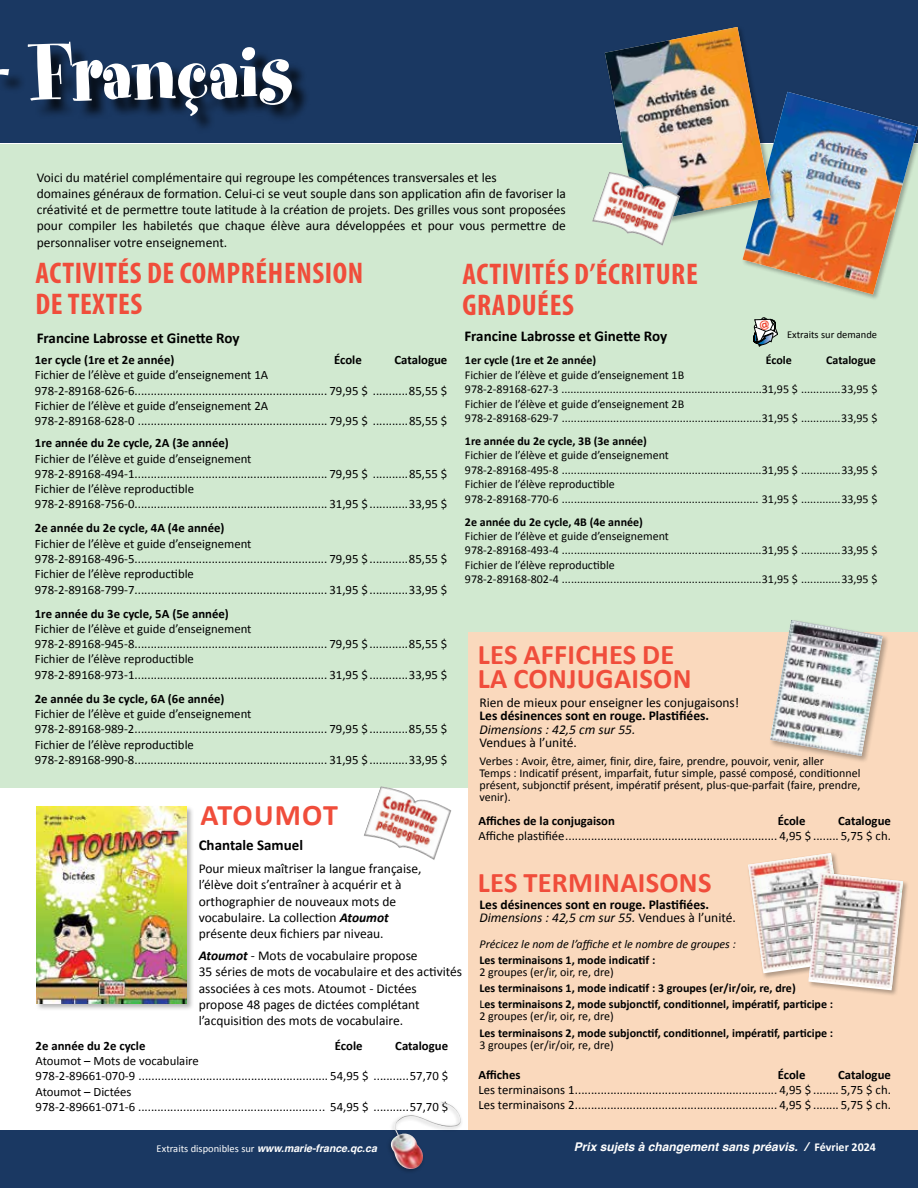
<style>
.page{position:relative;width:918px;height:1188px;background:#fff}
.page>*{position:absolute;margin:0;border:0;box-sizing:border-box;transform-origin:0 0}
.t1{font:90px "Spumoni LP";color:#fff}
.t2{font:700 condensed 30px/31.5px "Myriad Pro";letter-spacing:.02em;color:#f04d3b}
.t3{font:700 30px "Calibri";letter-spacing:.03em;color:#f04d3b}
.t4{font:700 28.5px/24px "Calibri";letter-spacing:.01em;color:#f04d3b}
.t5{font:700 15px "Calibri";color:#000}
.t6{font:13.5px/16.2px "Calibri";color:#000}
.t7{font:700 13.5px/13.5px "Calibri";color:#000}
.t8{font:italic 13.5px "Calibri";color:#000}
.t9{font:12.75px/15.3px "Calibri";color:#000}
.t10{font:700 12.75px "Calibri";color:#000}
.t11{font:12px/14.4px "Calibri";color:#000}
.t12{font:700 12px/16.4px "Calibri";color:#000}
.t13{font:italic 700 12px "Helvetica";color:#fff}
.t14{font:italic 12px "Calibri";color:#000}
.t15{font:10.5px "Calibri";color:#fff}
.t16{font:10.5px "Calibri";color:#000}
.s1{font-weight:700;font-style:italic}
.s2{font-family:"Helvetica";font-weight:700;font-style:italic}
.s3{font-weight:400;font-style:italic}
.s4{font-weight:400}
.s5{font-family:"Calibri";font-style:normal}
</style>
<div class="page">
<div style="left:0;top:144px;width:918px;height:643px;background:#d1e9d0"></div>
<div style="left:469px;top:632px;width:449px;height:499px;background:#fad9bd"></div>
<div style="left:0;top:0;width:918px;height:143px;background:#1a3862"></div>
<div style="left:0;top:1131px;width:918px;height:57px;background:#1a3862"></div>
<div style="left:769px;top:619px;width:121px;height:144px;background:#000;opacity:.3"></div>
<img style="left:770px;top:620px;width:113px;height:136px">
<img style="left:364px;top:786px;width:88px;height:74px">
<div style="left:386px;top:1099px;width:77px;height:75px;background:#000;opacity:.3"></div>
<img style="left:389px;top:1102px;width:73px;height:68px">
<div style="left:0;top:45px;width:311px;height:89px;background:#000;opacity:.75"></div>
<img style="left:742px;top:91px;width:176px;height:204px">
<img style="left:605px;top:27px;width:166px;height:196px">
<img style="left:592px;top:172px;width:88px;height:74px">
<div style="left:35px;top:805px;width:159px;height:206px;background:#000;opacity:.3"></div>
<img style="left:37px;top:807px;width:150px;height:197px">
<div style="left:807px;top:872px;width:102px;height:125px;background:#000;opacity:.3"></div>
<svg style="left:748px;top:853px;width:155px;height:137px"></svg>
<img style="left:809px;top:873px;width:94px;height:115px">
<svg style="left:753px;top:318px;width:25px;height:28px"></svg>
<h1 class="t1" style="left:-9px;top:27px;width:304px">- Français</h1>
<p class="t6" style="left:37px;top:169px;width:531px">Voici du matériel complémentaire qui regroupe les compétences transversales et les<br>domaines généraux de formation. Celui-ci se veut souple dans son application afin de favoriser la créativité et de permettre toute latitude à la création de projets. Des grilles vous sont proposées pour compiler les habiletés que chaque élève aura développées et pour vous permettre de personnaliser votre enseignement.</p>
<h2 class="t2" style="left:36px;top:256px;width:329px">ACTIVITÉS DE COMPRÉHENSION<br>DE TEXTES</h2>
<h2 class="t2" style="left:463px;top:257px;width:237px">ACTIVITÉS D’ÉCRITURE<br>GRADUÉES</h2>
<p class="t5" style="left:37px;top:328px;width:204px">Francine Labrosse et Ginette Roy</p>
<p class="t5" style="left:464px;top:326px;width:204px">Francine Labrosse et Ginette Roy</p>
<p class="t10" style="left:35px;top:352px;width:141px">1er cycle (1re et 2e année)</p>
<p class="t10" style="left:334px;top:352px;width:29px">École</p>
<p class="t10" style="left:395px;top:352px;width:54px">Catalogue</p>
<p class="t9" style="left:35px;top:368px;width:414px">Fichier de l’élève et guide d’enseignement 1A 978-2-89168-626-6............................................................ 79,95 $ ...........85,55 $ Fichier de l’élève et guide d’enseignement 2A<br>978-2-89168-628-0 ........................................................... 79,95 $ ...........85,55 $</p>
<p class="t10" style="left:35px;top:435px;width:196px">1re année du 2e cycle, 2A (3e année)</p>
<p class="t9" style="left:35px;top:451px;width:414px">Fichier de l’élève et guide d’enseignement 978-2-89168-494-1............................................................ 79,95 $ ...........85,55 $ Fichier de l’élève reproductible 978-2-89168-756-0............................................................ 31,95 $ ............33,95 $</p>
<p class="t10" style="left:35px;top:520px;width:191px">2e année du 2e cycle, 4A (4e année)</p>
<p class="t9" style="left:35px;top:536px;width:414px">Fichier de l’élève et guide d’enseignement 978-2-89168-496-5............................................................ 79,95 $ ............85,55 $ Fichier de l’élève reproductible 978-2-89168-799-7............................................................ 31,95 $ ............33,95 $</p>
<p class="t10" style="left:35px;top:605px;width:196px">1re année du 3e cycle, 5A (5e année)</p>
<p class="t9" style="left:35px;top:621px;width:414px">Fichier de l’élève et guide d’enseignement 978-2-89168-945-8............................................................ 79,95 $ ............85,55 $ Fichier de l’élève reproductible 978-2-89168-973-1............................................................ 31,95 $ ............33,95 $</p>
<p class="t10" style="left:35px;top:690px;width:191px">2e année du 3e cycle, 6A (6e année)</p>
<p class="t9" style="left:35px;top:706px;width:414px">Fichier de l’élève et guide d’enseignement 978-2-89168-989-2............................................................ 79,95 $ ............85,55 $ Fichier de l’élève reproductible 978-2-89168-990-8............................................................ 31,95 $ ............33,95 $</p>
<p class="t16" style="left:787px;top:327px;width:92px">Extraits sur demande</p>
<p class="t12" style="left:465px;top:352px;width:133px">1er cycle (1re et 2e année)</p>
<p class="t12" style="left:766px;top:352px;width:28px">École</p>
<p class="t12" style="left:826px;top:352px;width:51px">Catalogue</p>
<p class="t11" style="left:465px;top:368px;width:414px">Fichier de l’élève et guide d’enseignement 1B<br>978-2-89168-627-3 ..................................................................31,95 $ .............33,95 $ Fichier de l’élève et guide d’enseignement 2B<br>978-2-89168-629-7 ..................................................................31,95 $ .............33,95 $</p>
<p class="t12" style="left:465px;top:433px;width:184px">1re année du 2e cycle, 3B (3e année)</p>
<p class="t11" style="left:465px;top:448px;width:414px">Fichier de l’élève et guide d’enseignement<br>978-2-89168-495-8 ..................................................................31,95 $ .............33,95 $ Fichier de l’élève reproductible<br>978-2-89168-770-6 ................................................................. 31,95 $ .............33,95 $</p>
<p class="t12" style="left:465px;top:513px;width:179px">2e année du 2e cycle, 4B (4e année)</p>
<p class="t11" style="left:465px;top:529px;width:414px">Fichier de l’élève et guide d’enseignement<br>978-2-89168-493-4 ..................................................................31,95 $ .............33,95 $ Fichier de l’élève reproductible<br>978-2-89168-802-4 ..................................................................31,95 $ .............33,95 $</p>
<h3 class="t4" style="left:478px;top:642px;width:215px">LES AFFICHES DE<br>LA CONJUGAISON</h3>
<p class="t6" style="left:480px;top:694px;width:261px">Rien de mieux pour enseigner les conjugaisons!</p>
<p class="t7" style="left:480px;top:709px;width:231px">Les désinences sont en rouge. Plastifiées.</p>
<p class="t8" style="left:480px;top:720px;width:157px">Dimensions : 42,5 cm sur 55.</p>
<p class="t6" style="left:480px;top:735px;width:99px">Vendues à l’unité.</p>
<p class="t11" style="left:480px;top:755px;width:383px;line-height:12px">Verbes : Avoir, être, aimer, finir, dire, faire, prendre, pouvoir, venir, aller<br>Temps : Indicatif présent, imparfait, futur simple, passé composé, conditionnel présent, subjonctif présent, impératif présent, plus-que-parfait (faire, prendre, venir).</p>
<h2 class="t3" style="left:200px;top:796px;width:139px">ATOUMOT</h2>
<p class="t5" style="left:199px;top:836px;width:106px">Chantale Samuel</p>
<p class="t6" style="left:199px;top:861px;width:224px">Pour mieux maîtriser la langue française, l’élève doit s’entraîner à acquérir et à orthographier de nouveaux mots de vocabulaire. La collection <span class="s1">Atoumot </span>présente deux fichiers par niveau.</p>
<p class="t6" style="left:199px;top:948px;width:265px"><span class="s1">Atoumot</span> - Mots de vocabulaire propose<br>35 séries de mots de vocabulaire et des activités associées à ces mots. Atoumot - Dictées propose 48 pages de dictées complétant l’acquisition des mots de vocabulaire.</p>
<p class="t10" style="left:36px;top:1037px;width:111px">2e année du 2e cycle</p>
<p class="t10" style="left:335px;top:1037px;width:29px">École</p>
<p class="t10" style="left:395px;top:1037px;width:54px">Catalogue</p>
<p class="t9" style="left:36px;top:1053px;width:414px">Atoumot – Mots de vocabulaire<br>978-2-89661-070-9 ........................................................... 54,95 $ ...........57,70 $ Atoumot – Dictées<br>978-2-89661-071-6 .......................................................... 54,95 $ ...........57,70 $</p>
<p class="t15" style="left:157px;top:1142px;width:222px">Extraits disponibles sur <span class="s2">www.marie-france.qc.ca</span></p>
<p class="t10" style="left:478px;top:813px;width:138px">Affiches de la conjugaison</p>
<p class="t10" style="left:778px;top:813px;width:29px">École</p>
<p class="t10" style="left:838px;top:813px;width:54px">Catalogue</p>
<p class="t9" style="left:478px;top:828px;width:414px">Affiche plastifiée.................................................................. 4,95 $ ........ 5,75 $ ch.</p>
<h3 class="t4" style="left:478px;top:870px;width:235px">LES TERMINAISONS</h3>
<p class="t7" style="left:480px;top:897px;width:258px">Les désinences sont en rouge. Plastifiées.<br><span class="s3">Dimensions : 42,5 cm sur 55.</span> <span class="s4">Vendues à l’unité.</span></p>
<p class="t14" style="left:480px;top:935px;width:258px">Précicez le nom de l’affiche et le nombre de groupes :</p>
<p class="t12" style="left:480px;top:952px;width:177px">Les terminaisons 1, mode indicatif :</p>
<p class="t11" style="left:480px;top:965px;width:136px">2 groupes (er/ir, oir, re, dre)</p>
<p class="t12" style="left:480px;top:980px;width:355px">Les terminaisons 1, mode indicatif : 3 groupes (er/ir/oir, re, dre)<br><span class="s4">L</span>es terminaisons 2, mode subjonctif, conditionnel, impératif, participe :</p>
<p class="t11" style="left:480px;top:1009px;width:136px">2 groupes (er/ir, oir, re, dre)</p>
<p class="t12" style="left:480px;top:1025px;width:355px">Les terminaisons 2, mode subjonctif, conditionnel, impératif, participe :</p>
<p class="t11" style="left:480px;top:1038px;width:136px">3 groupes (er/ir/oir, re, dre)</p>
<p class="t10" style="left:478px;top:1066px;width:44px">Affiches</p>
<p class="t10" style="left:778px;top:1066px;width:29px">École</p>
<p class="t10" style="left:838px;top:1066px;width:54px">Catalogue</p>
<p class="t9" style="left:478px;top:1082px;width:414px">Les terminaisons 1............................................................... 4,95 $ ........ 5,75 $ ch.<br>Les terminaisons 2............................................................... 4,95 $ ........ 5,75 $ ch.</p>
<p class="t13" style="left:574px;top:1140px;width:304px">Prix sujets à changement sans préavis. / <span class="s5">Février 2024</span></p>
</div>
